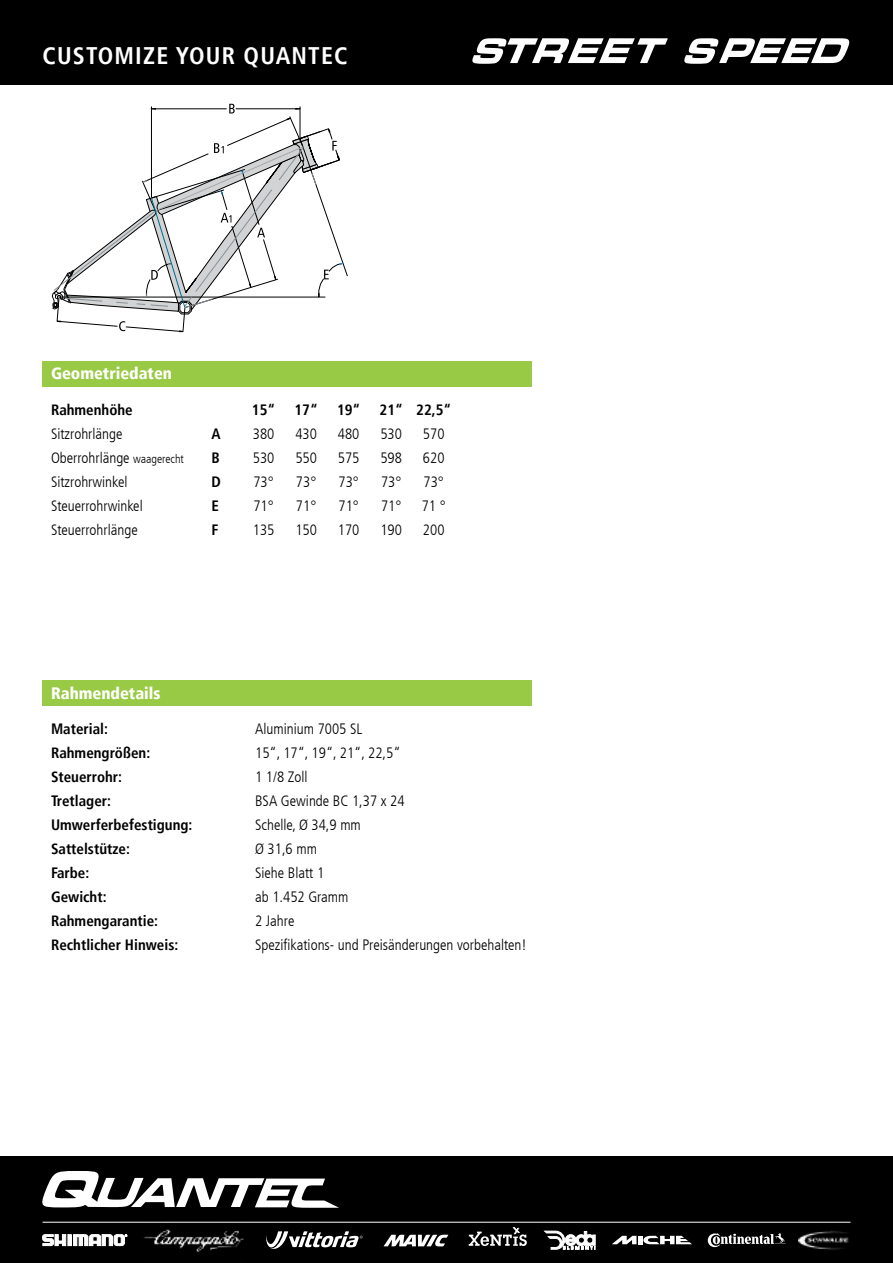
<style>
.page{position:relative;width:893px;height:1263px;background:#fff}
.page>*{position:absolute;margin:0;border:0;box-sizing:border-box;transform-origin:0 0}
.t1{font:700 condensed 24px "Frutiger LT";letter-spacing:.05em;color:#fff}
.t2{font:900 condensed 16.5px "Frutiger LT";color:#fff}
.t3{font:300 condensed 15px "Frutiger LT";color:#000}
.t4{font:700 condensed 15px "Frutiger LT";color:#000}
.s1{font-size:12px}
</style>
<div class="page">
<div style="left:43px;top:361px;width:488px;height:26px;background:#99ca45"></div>
<div style="left:0;top:0;width:893px;height:85px;background:#000"></div>
<div style="left:43px;top:680px;width:488px;height:26px;background:#99ca45"></div>
<svg style="left:52px;top:104px;width:296px;height:228px"></svg>
<div style="left:0;top:1157px;width:893px;height:106px;background:#000"></div>
<svg style="left:42px;top:1171px;width:297px;height:37px"></svg>
<hr style="left:43px;top:1222px;width:807px;height:1px;background:#fff">
<svg style="left:42px;top:1234px;width:85px;height:12px"></svg>
<img style="left:142px;top:1221px;width:102px;height:31px">
<svg style="left:469px;top:1227px;width:58px;height:19px"></svg>
<svg style="left:544px;top:1231px;width:51px;height:18px"></svg>
<img style="left:798px;top:1231px;width:51px;height:19px">
<svg style="left:384px;top:1235px;width:64px;height:11px"></svg>
<svg style="left:266px;top:1231px;width:97px;height:18px"></svg>
<svg style="left:708px;top:1233px;width:77px;height:14px"></svg>
<svg style="left:612px;top:1236px;width:80px;height:8px"></svg>
<svg style="left:472px;top:38px;width:196px;height:26px"></svg>
<svg style="left:684px;top:38px;width:165px;height:26px"></svg>
<h1 class="t1" style="left:43px;top:41px;width:307px">CUSTOMIZE YOUR QUANTEC</h1>
<p class="t2" style="left:51px;top:363px;width:123px">Geometriedaten</p>
<p class="t4" style="left:51px;top:401px;width:83px">Rahmenhöhe</p>
<p class="t4" style="left:252px;top:401px;width:25px">15“</p>
<p class="t4" style="left:294px;top:401px;width:25px">17“</p>
<p class="t4" style="left:337px;top:401px;width:25px">19“</p>
<p class="t4" style="left:380px;top:401px;width:73px">21“ 22,5“</p>
<p class="t3" style="left:51px;top:425px;width:73px">Sitzrohrlänge</p>
<p class="t4" style="left:212px;top:425px;width:11px">A</p>
<p class="t3" style="left:253px;top:425px;width:23px">380</p>
<p class="t3" style="left:295px;top:425px;width:23px">430</p>
<p class="t3" style="left:338px;top:425px;width:23px">480</p>
<p class="t3" style="left:380px;top:425px;width:23px">530</p>
<p class="t3" style="left:423px;top:425px;width:23px">570</p>
<p class="t3" style="left:51px;top:449px;width:134px">Oberrohrlänge <span class="s1">waagerecht</span></p>
<p class="t4" style="left:212px;top:449px;width:10px">B</p>
<p class="t3" style="left:253px;top:449px;width:23px">530</p>
<p class="t3" style="left:295px;top:449px;width:23px">550</p>
<p class="t3" style="left:338px;top:449px;width:23px">575</p>
<p class="t3" style="left:380px;top:449px;width:23px">598</p>
<p class="t3" style="left:423px;top:449px;width:23px">620</p>
<p class="t3" style="left:51px;top:473px;width:78px">Sitzrohrwinkel</p>
<p class="t4" style="left:212px;top:473px;width:11px">D</p>
<p class="t3" style="left:253px;top:473px;width:22px">73°</p>
<p class="t3" style="left:296px;top:473px;width:22px">73°</p>
<p class="t3" style="left:338px;top:473px;width:22px">73°</p>
<p class="t3" style="left:381px;top:473px;width:22px">73°</p>
<p class="t3" style="left:424px;top:473px;width:22px">73°</p>
<p class="t3" style="left:51px;top:497px;width:93px">Steuerrohrwinkel</p>
<p class="t4" style="left:212px;top:497px;width:9px">E</p>
<p class="t3" style="left:253px;top:497px;width:22px">71°</p>
<p class="t3" style="left:296px;top:497px;width:22px">71°</p>
<p class="t3" style="left:338px;top:497px;width:22px">71°</p>
<p class="t3" style="left:381px;top:497px;width:22px">71°</p>
<p class="t3" style="left:422px;top:497px;width:25px">71 °</p>
<p class="t3" style="left:51px;top:521px;width:88px">Steuerrohrlänge</p>
<p class="t4" style="left:212px;top:521px;width:8px">F</p>
<p class="t3" style="left:253px;top:521px;width:23px">135</p>
<p class="t3" style="left:295px;top:521px;width:23px">150</p>
<p class="t3" style="left:338px;top:521px;width:23px">170</p>
<p class="t3" style="left:380px;top:521px;width:23px">190</p>
<p class="t3" style="left:423px;top:521px;width:23px">200</p>
<p class="t2" style="left:51px;top:684px;width:111px">Rahmendetails</p>
<p class="t4" style="left:51px;top:720px;width:58px">Material:</p>
<p class="t3" style="left:255px;top:720px;width:109px">Aluminium 7005 SL</p>
<p class="t4" style="left:51px;top:744px;width:101px">Rahmengrößen:</p>
<p class="t3" style="left:255px;top:744px;width:147px">15“, 17“, 19“, 21“, 22,5“</p>
<p class="t4" style="left:51px;top:768px;width:72px">Steuerrohr:</p>
<p class="t3" style="left:255px;top:768px;width:54px">1 1/8 Zoll</p>
<p class="t4" style="left:51px;top:792px;width:61px">Tretlager:</p>
<p class="t3" style="left:255px;top:792px;width:151px">BSA Gewinde BC 1,37 x 24</p>
<p class="t4" style="left:51px;top:816px;width:143px">Umwerferbefestigung:</p>
<p class="t3" style="left:255px;top:816px;width:107px">Schelle, Ø 34,9 mm</p>
<p class="t4" style="left:51px;top:840px;width:80px">Sattelstütze:</p>
<p class="t3" style="left:255px;top:840px;width:63px">Ø 31,6 mm</p>
<p class="t4" style="left:51px;top:864px;width:40px">Farbe:</p>
<p class="t3" style="left:255px;top:864px;width:71px">Siehe Blatt 1</p>
<p class="t4" style="left:51px;top:888px;width:57px">Gewicht:</p>
<p class="t3" style="left:255px;top:888px;width:95px">ab 1.452 Gramm</p>
<p class="t4" style="left:51px;top:912px;width:109px">Rahmengarantie:</p>
<p class="t3" style="left:255px;top:912px;width:41px">2 Jahre</p>
<p class="t4" style="left:51px;top:936px;width:129px">Rechtlicher Hinweis:</p>
<p class="t3" style="left:255px;top:936px;width:273px">Spezifikations- und Preisänderungen vorbehalten!</p>
</div>
